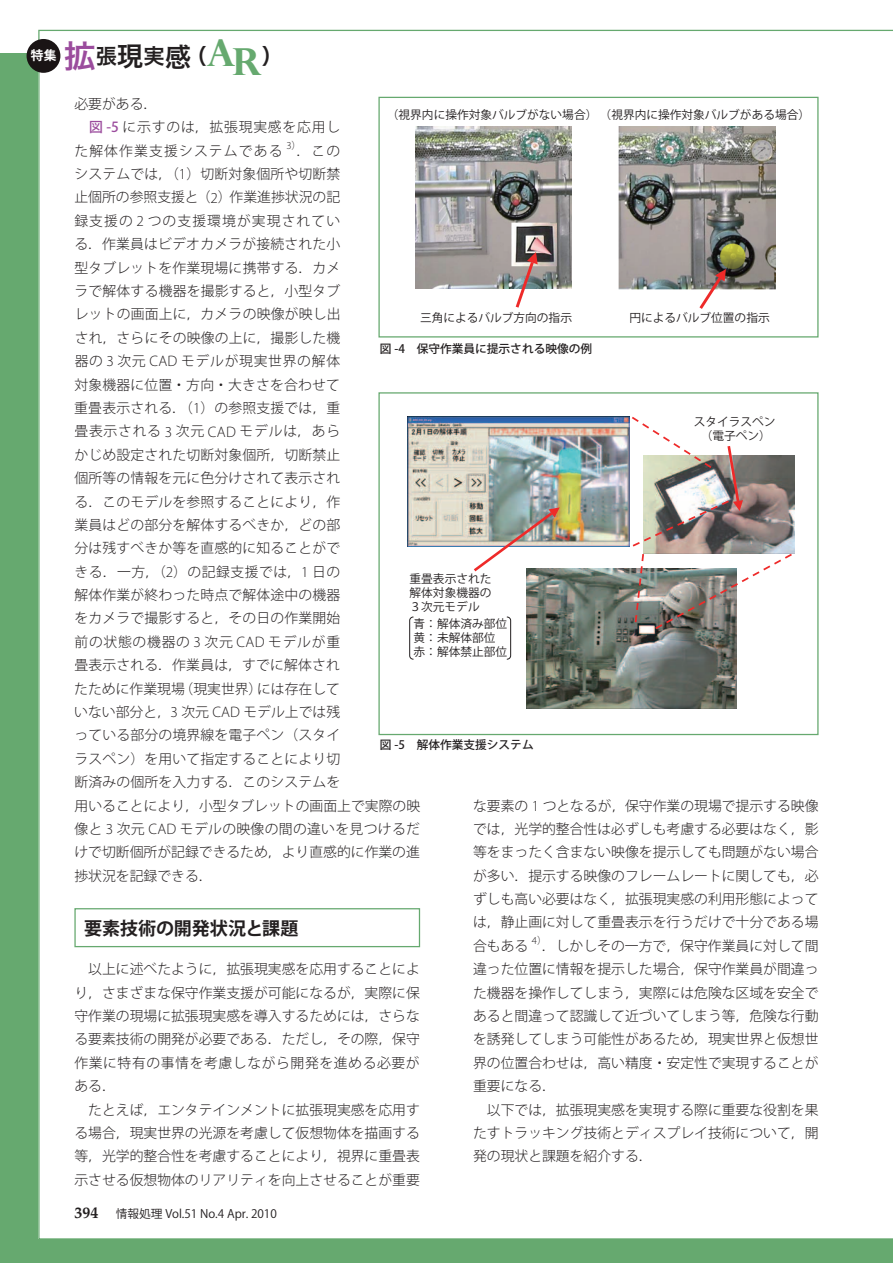
<style>
.page{position:relative;width:893px;height:1263px;background:#fff}
.page>*{position:absolute;margin:0;border:0;box-sizing:border-box;transform-origin:0 0}
.t1{font:21.3px "Hira Kaku Pro W6";color:#231f20}
.t2{font:700 18px "Koz Go Std";letter-spacing:-.005em;color:#231f20}
.t3{font:300 13.8px/23.4px "Koz Go Pro";letter-spacing:.015em;color:#231f20;text-align:justify}
.t4{font:300 13.8px "Koz Go Pro";letter-spacing:.055em;color:#231f20}
.t5{font:300 13.8px "Koz Go Pro";letter-spacing:.08em;color:#231f20}
.t6{font:700 12.75px "Koz Go Std";color:#fff}
.t7{font:11.7px/14.1px "Koz Go Std";color:#231f20;text-align:justify}
.t8{font:500 11.7px "Koz Go Std";color:#231f20}
.t9{font:11.7px "Koz Go Pro";color:#231f20}
.t10{font:300 10.65px "Myriad Pro";color:#231f20}
.s1{font-size:31.95px;color:#9b4c9d}
.s2{font-size:26.55px}
.s3{font-family:"Perpetua Titling";font-weight:700;font-size:37.2px;color:#66a96f}
.s4{font-weight:500;color:#9b4c9d}
.s5{font-family:"Koz Go Pro";font-size:9.6px}
.s6{font-family:"Myriad Pro";font-size:15.15px}
.s7{font-family:"Palatino";font-weight:700;font-size:15.9px}
</style>
<div class="page">
<div style="left:0;top:53px;width:893px;height:1210px;background:#66a96f"></div>
<div style="left:38px;top:30px;width:855px;height:1209px;background:#fff"></div>
<div style="left:62px;top:36px;width:209px;height:41px;background:#fff"></div>
<div style="left:27px;top:39px;width:33px;height:34px;background:#1a1415;border-radius:50%"></div>
<div style="left:74px;top:908px;width:346px;height:39px;border:1px solid #66a96f"></div>
<img style="left:415px;top:127px;width:157px;height:162px">
<svg style="left:513px;top:252px;width:25px;height:59px"></svg>
<img style="left:618px;top:127px;width:158px;height:163px">
<svg style="left:697px;top:269px;width:29px;height:43px"></svg>
<div style="left:378px;top:97px;width:441px;height:241px;border:1px solid #66a96f"></div>
<div style="left:409px;top:616px;width:102px;height:44px;background:#fff"></div>
<img style="left:526px;top:568px;width:211px;height:140px">
<img style="left:408px;top:417px;width:221px;height:129px">
<img style="left:471px;top:507px;width:89px;height:67px">
<img style="left:630px;top:415px;width:165px;height:216px">
<div style="left:378px;top:392px;width:441px;height:343px;border:1px solid #66a96f"></div>
<p class="t6" style="left:31px;top:47px;width:27px">特集</p>
<h1 class="t1" style="left:64px;top:37px;width:221px"><span class="s1">拡</span>張<span class="s2">現</span>実<span class="s2">感</span>（<span class="s3">AR</span>）</h1>
<p class="t3" style="left:74px;top:92px;width:84px">必要がある．</p>
<p class="t4" style="left:89px;top:118px;width:253px"><span class="s4">図 -5</span> に示すのは，拡張現実感を応用し</p>
<p class="t5" style="left:74px;top:142px;width:210px">た解体作業支援システムである</p>
<p class="t10" style="left:286px;top:139px;width:16px">3<span class="s5">）</span></p>
<p class="t7" style="left:387px;top:108px;width:425px">（視界内に操作対象バルブがない場合）（視界内に操作対象バルブがある場合）</p>
<p class="t3" style="left:74px;top:139px;width:347px;text-align:left;text-indent:222px">．この<br>システムでは，（<span class="s6">1</span>）切断対象個所や切断禁<br>止個所の参照支援と（<span class="s6">2</span>）作業進捗状況の記<br>録支援の <span class="s6">2</span> つの支援環境が実現されてい<br>る．作業員はビデオカメラが接続された小<br>型タブレットを作業現場に携帯する．カメ<br>ラで解体する機器を撮影すると，小型タブ<br>レットの画面上に，カメラの映像が映し出<br>され，さらにその映像の上に，撮影した機<br>器の <span class="s6">3</span> 次元 <span class="s6">CAD</span> モデルが現実世界の解体<br>対象機器に位置・方向・大きさを合わせて<br>重畳表示される．（<span class="s6">1</span>）の参照支援では，重<br>畳表示される <span class="s6">3</span> 次元 <span class="s6">CAD</span> モデルは，あら<br>かじめ設定された切断対象個所，切断禁止<br>個所等の情報を元に色分けされて表示され<br>る．このモデルを参照することにより，作<br>業員はどの部分を解体するべきか，どの部<br>分は残すべきか等を直感的に知ることがで<br>きる．一方，（<span class="s6">2</span>）の記録支援では，<span class="s6">1</span> 日の<br>解体作業が終わった時点で解体途中の機器<br>をカメラで撮影すると，その日の作業開始<br>前の状態の機器の <span class="s6">3</span> 次元 <span class="s6">CAD</span> モデルが重<br>畳表示される．作業員は，すでに解体され<br>たために作業現場（現実世界）には存在して<br>いない部分と，<span class="s6">3</span> 次元 <span class="s6">CAD</span> モデル上では残<br>っている部分の境界線を電子ペン（スタイ<br>ラスペン）を用いて指定することにより切<br>断済みの個所を入力する．このシステムを<br>用いることにより，小型タブレットの画面上で実際の映像と <span class="s6">3</span> 次元 <span class="s6">CAD</span> モデルの映像の間の違いを見つけるだけで切断個所が記録できるため，より直感的に作業の進捗状況を記録できる．</p>
<h2 class="t2" style="left:84px;top:916px;width:216px">要素技術の開発状況と課題</h2>
<p class="t3" style="left:74px;top:958px;width:347px;text-indent:14px">以上に述べたように，拡張現実感を応用することにより，さまざまな保守作業支援が可能になるが，実際に保守作業の現場に拡張現実感を導入するためには，さらなる要素技術の開発が必要である．ただし，その際，保守作業に特有の事情を考慮しながら開発を進める必要がある．</p>
<p class="t3" style="left:74px;top:1098px;width:347px;text-indent:14px">たとえば，エンタテインメントに拡張現実感を応用する場合，現実世界の光源を考慮して仮想物体を描画する等，光学的整合性を考慮することにより，視界に重畳表示させる仮想物体のリアリティを向上させることが重要</p>
<p class="t7" style="left:420px;top:311px;width:154px">三角によるバルブ方向の指示</p>
<p class="t7" style="left:629px;top:311px;width:142px">円によるバルブ位置の指示</p>
<p class="t8" style="left:380px;top:341px;width:214px">図 -4　保守作業員に提示される映像の例</p>
<p class="t7" style="left:694px;top:415px;width:83px;text-align:center">スタイラスペン（電子ペン）</p>
<p class="t7" style="left:410px;top:572px;width:83px">重畳表示された解体対象機器の３次元モデル</p>
<p class="t7" style="left:402px;top:617px;width:107px;text-align:left">　青：解体済み部位　黄：未解体部位　赤：解体禁止部位</p>
<p class="t8" style="left:380px;top:737px;width:155px">図 -5　解体作業支援システム</p>
<p class="t3" style="left:473px;top:794px;width:347px">な要素の <span class="s6">1</span> つとなるが，保守作業の現場で提示する映像では，光学的整合性は必ずしも考慮する必要はなく，影等をまったく含まない映像を提示しても問題がない場合が多い．提示する映像のフレームレートに関しても，必ずしも高い必要はなく，拡張現実感の利用形態によっては，静止画に対して重畳表示を行うだけで十分である場合もある</p>
<p class="t10" style="left:532px;top:934px;width:16px">4<span class="s5">）</span></p>
<p class="t3" style="left:473px;top:934px;width:347px;text-indent:69px">．しかしその一方で，保守作業員に対して間違った位置に情報を提示した場合，保守作業員が間違った機器を操作してしまう，実際には危険な区域を安全であると間違って認識して近づいてしまう等，危険な行動を誘発してしまう可能性があるため，現実世界と仮想世界の位置合わせは，高い精度・安定性で実現することが重要になる．</p>
<p class="t3" style="left:473px;top:1098px;width:347px;text-indent:14px">以下では，拡張現実感を実現する際に重要な役割を果たすトラッキング技術とディスプレイ技術について，開発の現状と課題を紹介する．</p>
<p class="t9" style="left:74px;top:1206px;width:204px"><span class="s7">394</span> 情報処理 Vol.51 No.4 Apr. 2010</p>
</div>
